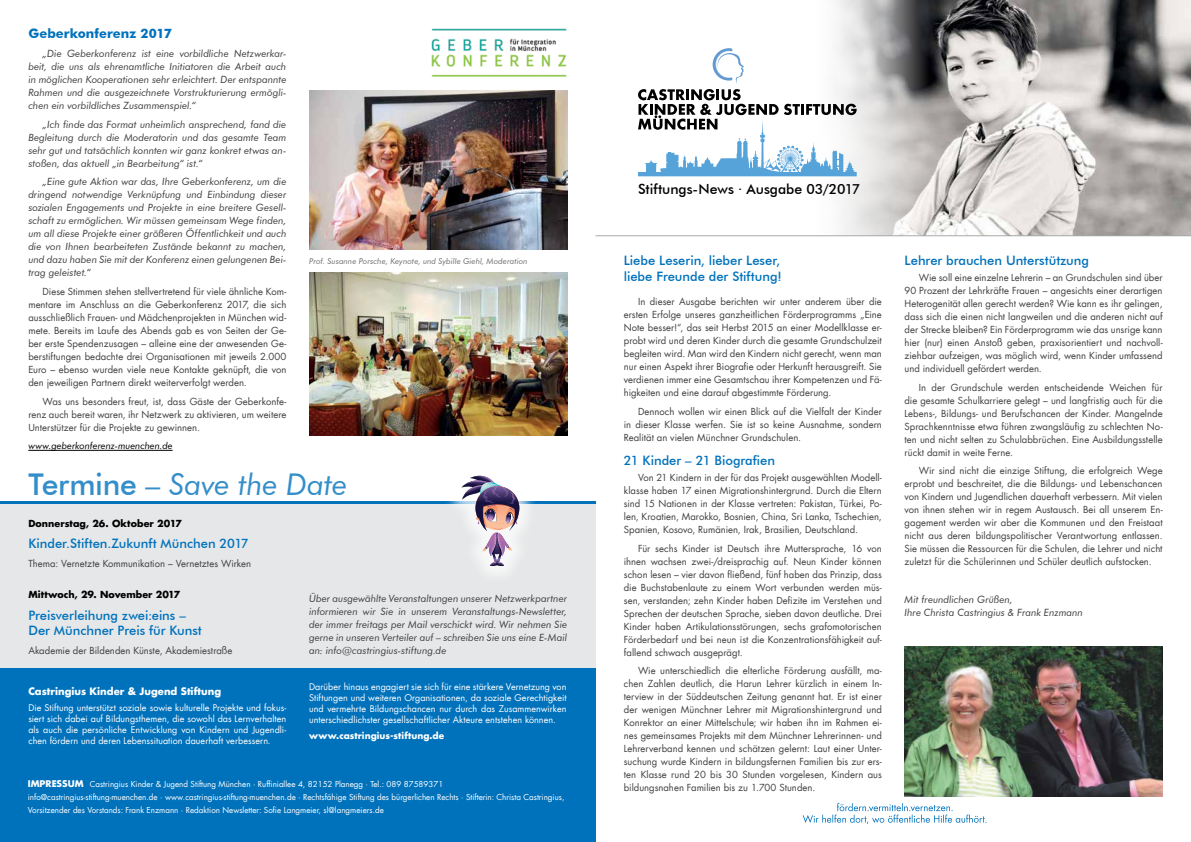
<style>
.page{position:relative;width:1191px;height:842px;background:#fff}
.page>*{position:absolute;margin:0;border:0;box-sizing:border-box;transform-origin:0 0}
.t1{font:italic 30px "Futura BT";letter-spacing:-.01em;color:#0072bc}
.t2{font:500 14px "Futura BT";letter-spacing:-.005em;color:#000}
.t3{font:500 13px/15.6px "Futura BT";color:#0072bc}
.t4{font:700 13px "Futura BT";color:#0072bc}
.t5{font:italic 10px/13px "Futura BT";color:#414042;text-align:justify}
.t6{font:700 10px "Futura Com";color:#fff}
.t7{font:9.5px/13px "Futura Com";letter-spacing:.005em;color:#414042;text-align:justify}
.t8{font:700 9.5px "Futura Com";letter-spacing:.01em;color:#000}
.t9{font:italic 9.5px "Futura BT";color:#000}
.t10{font:9px/10.8px "Futura Com";letter-spacing:.005em;color:#fff;text-align:justify}
.t11{font:700 9px "Futura Com";letter-spacing:.005em;color:#fff}
.t12{font:8px/13px "Futura Com";color:#fff}
.t13{font:italic 8px "Futura BT";letter-spacing:.005em;color:#6d6e71}
.s1{font-weight:500;font-style:normal}
.s2{font-weight:700;font-size:9px}
</style>
<div class="page">
<img style="left:965px;top:0;width:226px;height:235px">
<svg style="left:638px;top:0;width:327px;height:235px"></svg>
<svg style="left:802px;top:803px;width:184px;height:21px"></svg>
<svg style="left:638px;top:48px;width:218px;height:128px"></svg>
<hr style="left:595px;top:235px;width:596px;height:1px;background:#a7a9ac">
<div style="left:0;top:502px;width:595px;height:166px;background:#e6e7e8"></div>
<div style="left:0;top:668px;width:595px;height:97px;background:#0072bc"></div>
<div style="left:0;top:766px;width:595px;height:76px;background:#0072bc"></div>
<img style="left:904px;top:646px;width:258px;height:151px">
<hr style="left:0;top:501px;width:595px;height:3px;background:#0072bc">
<div style="left:443px;top:457px;width:95px;height:128px;background:#fff;opacity:.75"></div>
<img style="left:461px;top:473px;width:58px;height:94px">
<img style="left:431px;top:28px;width:136px;height:49px">
<img style="left:309px;top:273px;width:258px;height:162px">
<img style="left:309px;top:91px;width:258px;height:158px">
<hr style="left:28px;top:450px;width:145px;height:1px;background:#000">
<h3 class="t4" style="left:28px;top:26px;width:145px">Geberkonferenz 2017</h3>
<p class="t5" style="left:28px;top:47px;width:259px;text-indent:14px">„Die Geberkonferenz ist eine vorbildliche Netzwerkar&shy;beit, die uns als ehrenamtliche Initiatoren die Arbeit auch in möglichen Kooperationen sehr erleichtert. Der entspannte Rahmen und die ausgezeichnete Vorstrukturierung ermögli&shy;chen ein vorbildliches Zusammenspiel.“</p>
<p class="t5" style="left:28px;top:117px;width:259px;text-indent:14px">„Ich finde das Format unheimlich ansprechend, fand die Begleitung durch die Moderatorin und das gesamte Team sehr gut und tatsächlich konnten wir ganz konkret etwas an&shy;stoßen, das aktuell „in Bearbeitung“ ist.“</p>
<p class="t5" style="left:28px;top:175px;width:259px;text-indent:14px">„Eine gute Aktion war das, Ihre Geberkonferenz, um die dringend notwendige Verknüpfung und Einbindung dieser sozialen Engagements und Projekte in eine breitere Gesell&shy;schaft zu ermöglichen. Wir müssen gemeinsam Wege finden, um all diese Projekte einer größeren Öffentlichkeit und auch die von Ihnen bearbeiteten Zustände bekannt zu machen, und dazu haben Sie mit der Konferenz einen gelungenen Bei&shy;trag geleistet.“</p>
<p class="t7" style="left:28px;top:285px;width:259px;text-indent:14px">Diese Stimmen stehen stellvertretend für viele ähnliche Kom&shy;mentare im Anschluss an die Geberkonferenz 2017, die sich ausschließlich Frauen- und Mädchenprojekten in München wid&shy;mete. Bereits im Laufe des Abends gab es von Seiten der Ge&shy;ber erste Spendenzusagen – alleine eine der anwesenden Ge&shy;berstiftungen bedachte drei Organisationen mit jeweils 2.000<br>Euro – ebenso wurden viele neue Kontakte geknüpft, die von den jeweiligen Partnern direkt weiterverfolgt werden.</p>
<p class="t7" style="left:28px;top:394px;width:259px;text-indent:14px">Was uns besonders freut, ist, dass Gäste der Geberkonfe&shy;renz auch bereit waren, ihr Netzwerk zu aktivieren, um weitere Unterstützer für die Projekte zu gewinnen.</p>
<p class="t9" style="left:28px;top:440px;width:146px">www.geberkonferenz-muenchen.de</p>
<p class="t13" style="left:309px;top:256px;width:220px">Prof. Susanne Porsche, Keynote, und Sybille Giehl, Moderation</p>
<h1 class="t1" style="left:28px;top:466px;width:321px"><span class="s1">Termine</span> – Save the Date</h1>
<p class="t8" style="left:28px;top:516px;width:155px">Donnerstag, 26. Oktober 2017</p>
<h3 class="t3" style="left:28px;top:535px;width:222px">Kinder.Stiften.Zukunft München 2017</h3>
<p class="t7" style="left:28px;top:557px;width:224px">Thema: Vernetzte Kommunikation – Vernetztes Wirken</p>
<p class="t8" style="left:28px;top:587px;width:154px">Mittwoch, 29. November 2017</p>
<h3 class="t3" style="left:28px;top:607px;width:175px">Preisverleihung zwei:eins –<br>Der Münchner Preis für Kunst</h3>
<p class="t7" style="left:28px;top:644px;width:206px">Akademie der Bildenden Künste, Akademiestraße</p>
<p class="t6" style="left:28px;top:683px;width:194px">Castringius Kinder &amp; Jugend Stiftung</p>
<p class="t10" style="left:28px;top:702px;width:259px">Die Stiftung unterstützt soziale sowie kulturelle Projekte und fokus&shy;siert sich dabei auf Bildungsthemen, die sowohl das Lernverhalten als auch die persönliche Entwicklung von Kindern und Jugendli&shy;chen fördern und deren Lebenssituation dauerhaft verbessern.</p>
<p class="t5" style="left:309px;top:592px;width:260px">Über ausgewählte Veranstaltungen unserer Netzwerkpartner informieren wir Sie in unserem Veranstaltungs-Newsletter, der immer freitags per Mail verschickt wird. Wir nehmen Sie gerne in unseren Verteiler auf – schreiben Sie uns eine E-Mail an: info@castringius-stiftung.de</p>
<p class="t10" style="left:309px;top:681px;width:259px">Darüber hinaus engagiert sie sich für eine stärkere Vernetzung von Stiftungen und weiteren Organisationen, da soziale Gerechtigkeit und vermehrte Bildungschancen nur durch das Zusammenwirken unterschiedlichster gesellschaftlicher Akteure entstehen können.</p>
<p class="t11" style="left:309px;top:729px;width:137px">www.castringius-stiftung.de</p>
<p class="t12" style="left:28px;top:777px;width:538px"><span class="s2">IMPRESSUM</span> Castringius Kinder &amp; Jugend Stiftung München · Ruffiniallee 4, 82152 Planegg · Tel.: 089 87589371 info@castringius-stiftung-muenchen.de · www.castringius-stiftung-muenchen.de · Rechtsfähige Stiftung des bürgerlichen Rechts · Stifterin: Christa Castringius,<br>Vorsitzender des Vorstands: Frank Enzmann · Redaktion Newsletter: Sofie Langmeier, sl@langmeiers.de</p>
<h2 class="t2" style="left:638px;top:180px;width:224px">Stiftungs-News · Ausgabe 03/2017</h2>
<h3 class="t3" style="left:624px;top:253px;width:159px">Liebe Leserin, lieber Leser, liebe Freunde der Stiftung!</h3>
<p class="t7" style="left:624px;top:295px;width:259px;text-indent:14px">In dieser Ausgabe berichten wir unter anderem über die ersten Erfolge unseres ganzheitlichen Förderprogramms „Eine Note besser!“, das seit Herbst 2015 an einer Modellklasse er&shy;probt wird und deren Kinder durch die gesamte Grundschulzeit begleiten wird. Man wird den Kindern nicht gerecht, wenn man nur einen Aspekt ihrer Biografie oder Herkunft herausgreift. Sie verdienen immer eine Gesamtschau ihrer Kompetenzen und Fä&shy;higkeiten und eine darauf abgestimmte Förderung.</p>
<p class="t7" style="left:624px;top:405px;width:259px;text-indent:14px">Dennoch wollen wir einen Blick auf die Vielfalt der Kinder in dieser Klasse werfen. Sie ist so keine Ausnahme, sondern Realität an vielen Münchner Grundschulen.</p>
<h3 class="t3" style="left:624px;top:453px;width:153px">21 Kinder – 21 Biografien</h3>
<p class="t7" style="left:624px;top:471px;width:259px;text-indent:14px">Von 21 Kindern in der für das Projekt ausgewählten Modell&shy;klasse haben 17 einen Migrationshintergrund. Durch die Eltern sind 15 Nationen in der Klasse vertreten: Pakistan, Türkei, Po&shy;len, Kroatien, Marokko, Bosnien, China, Sri Lanka, Tschechien, Spanien, Kosovo, Rumänien, Irak, Brasilien, Deutschland.</p>
<p class="t7" style="left:624px;top:541px;width:259px;text-indent:14px">Für sechs Kinder ist Deutsch ihre Muttersprache, 16 von ihnen wachsen zwei-/dreisprachig auf. Neun Kinder können schon lesen – vier davon fließend, fünf haben das Prinzip, dass die Buchstabenlaute zu einem Wort verbunden werden müs&shy;sen, verstanden; zehn Kinder haben Defizite im Verstehen und Sprechen der deutschen Sprache, sieben davon deutliche. Drei Kinder haben Artikulationsstörungen, sechs grafomotorischen Förderbedarf und bei neun ist die Konzentrationsfähigkeit auf&shy;fallend schwach ausgeprägt.</p>
<p class="t7" style="left:624px;top:664px;width:259px;text-indent:14px">Wie unterschiedlich die elterliche Förderung ausfällt, ma&shy;chen Zahlen deutlich, die Harun Lehrer kürzlich in einem In&shy;terview in der Süddeutschen Zeitung genannt hat. Er ist einer der wenigen Münchner Lehrer mit Migrationshintergrund und Konrektor an einer Mittelschule; wir haben ihn im Rahmen ei&shy;nes gemeinsames Projekts mit dem Münchner Lehrerinnen- und Lehrerverband kennen und schätzen gelernt: Laut einer Unter&shy;suchung wurde Kindern in bildungsfernen Familien bis zur ers&shy;ten Klasse rund 20 bis 30 Stunden vorgelesen, Kindern aus bildungsnahen Familien bis zu 1.700 Stunden.</p>
<h3 class="t3" style="left:904px;top:252px;width:186px">Lehrer brauchen Unterstützung</h3>
<p class="t7" style="left:904px;top:271px;width:259px;text-indent:14px">Wie soll eine einzelne Lehrerin – an Grundschulen sind über 90 Prozent der Lehrkräfte Frauen – angesichts einer derartigen Heterogenität allen gerecht werden? Wie kann es ihr gelingen, dass sich die einen nicht langweilen und die anderen nicht auf der Strecke bleiben? Ein Förderprogramm wie das unsrige kann hier (nur) einen Anstoß geben, praxisorientiert und nachvoll&shy;ziehbar aufzeigen, was möglich wird, wenn Kinder umfassend und individuell gefördert werden.</p>
<p class="t7" style="left:904px;top:380px;width:259px;text-indent:14px">In der Grundschule werden entscheidende Weichen für die gesamte Schulkarriere gelegt – und langfristig auch für die Lebens-, Bildungs- und Berufschancen der Kinder. Mangelnde Sprachkenntnisse etwa führen zwangsläufig zu schlechten No&shy;ten und nicht selten zu Schulabbrüchen. Eine Ausbildungsstelle rückt damit in weite Ferne.</p>
<p class="t7" style="left:904px;top:464px;width:259px;text-indent:14px">Wir sind nicht die einzige Stiftung, die erfolgreich Wege erprobt und beschreitet, die die Bildungs- und Lebenschancen von Kindern und Jugendlichen dauerhaft verbessern. Mit vielen von ihnen stehen wir in regem Austausch. Bei all unserem En&shy;gagement werden wir aber die Kommunen und den Freistaat nicht aus deren bildungspolitischer Verantwortung entlassen.<br>Sie müssen die Ressourcen für die Schulen, die Lehrer und nicht zuletzt für die Schülerinnen und Schüler deutlich aufstocken.</p>
<p class="t5" style="left:904px;top:592px;width:180px">Mit freundlichen Grüßen,<br>Ihre Christa Castringius &amp; Frank Enzmann</p>
</div>
